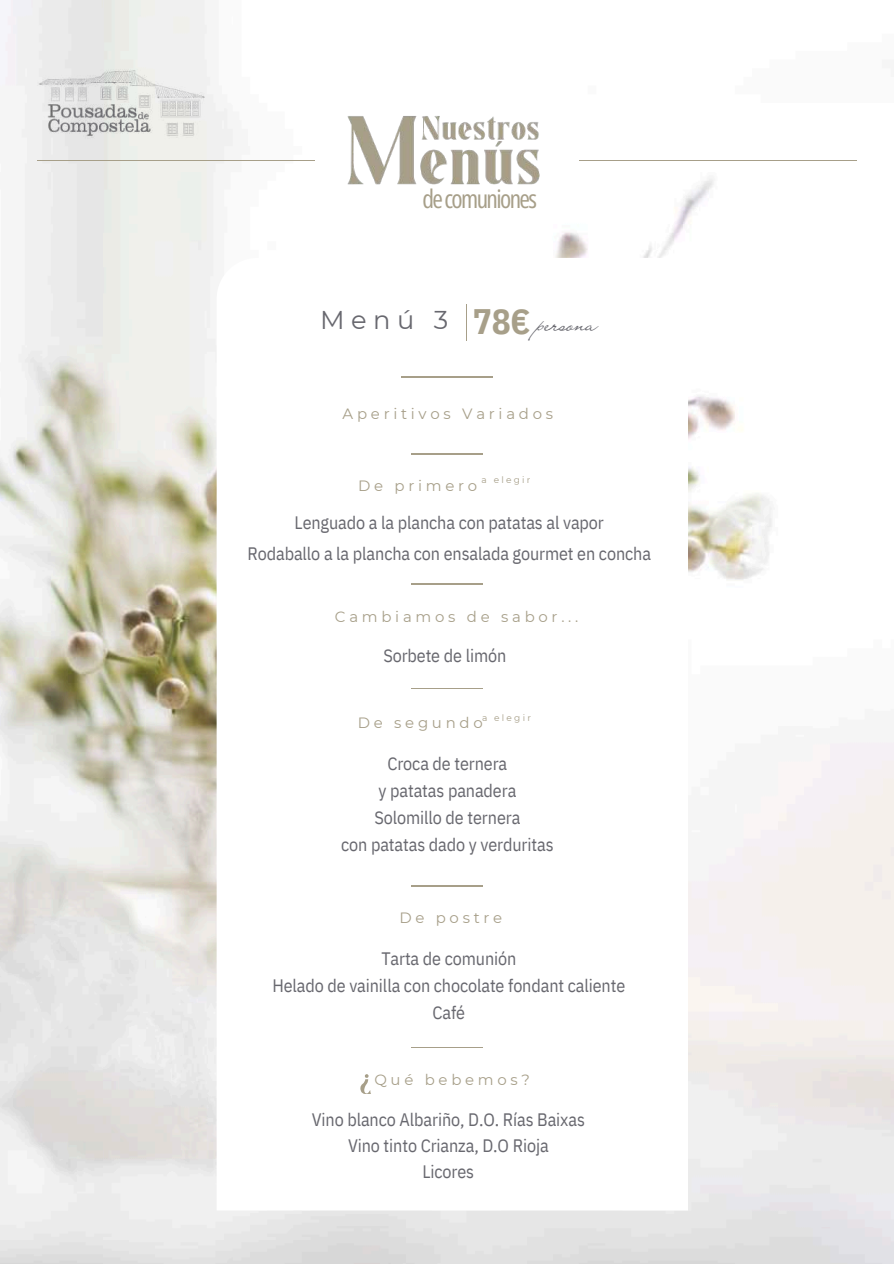
<style>
.page{position:relative;width:894px;height:1264px;background:#fff}
.page>*{position:absolute;margin:0;border:0;box-sizing:border-box;transform-origin:0 0}
.t1{font:25.5px "Open Sans Condensed";letter-spacing:-.065em;color:#a79f89}
.t2{font:24.15px "Liana";color:#68686f}
.t3{font:18px/27px "IBM Plex Sans Cond";letter-spacing:-.005em;color:#68686f;text-align:center}
.t4{font:14.85px "Montserrat";letter-spacing:.25em;color:#a79f89}
.t5{font:9px "Montserrat";letter-spacing:.25em;color:#a79f89}
.s1{font-family:"Montserrat";font-size:25.65px}
.s2{font-family:"IBM Plex Sans Cond";font-weight:700;font-size:35.4px;color:#a79f89}
</style>
<div class="page">
<img style="left:0;top:0;width:893px;height:1263px">
<hr style="left:37px;top:160px;width:277px;height:1px;background:#a79f89">
<img style="left:32px;top:64px;width:180px;height:79px">
<img style="left:340px;top:109px;width:206px;height:83px">
<svg style="left:216px;top:258px;width:471px;height:952px"></svg>
<hr style="left:401px;top:376px;width:91px;height:1px;background:#a79f89">
<hr style="left:466px;top:305px;width:1px;height:35px;background:#a79f89">
<hr style="left:411px;top:453px;width:71px;height:1px;background:#a79f89">
<hr style="left:411px;top:584px;width:71px;height:1px;background:#a79f89">
<hr style="left:411px;top:688px;width:71px;height:1px;background:#a79f89">
<hr style="left:411px;top:885px;width:71px;height:1px;background:#a79f89">
<hr style="left:411px;top:1047px;width:71px;height:1px;background:#a79f89">
<svg style="left:360px;top:1074px;width:11px;height:19px"></svg>
<hr style="left:579px;top:160px;width:277px;height:1px;background:#a79f89">
<h1 class="t1" style="left:422px;top:181px;width:116px">decomuniones</h1>
<h2 class="t2" style="left:320px;top:307px;width:279px"><span class="s1">M e n ú 3</span> <span class="s2">78€</span> persona</h2>
<p class="t4" style="left:342px;top:405px;width:212px">Aperitivos Variados</p>
<p class="t5" style="left:481px;top:474px;width:50px">a elegir</p>
<p class="t4" style="left:358px;top:476px;width:121px">De primero</p>
<p class="t3" style="left:247px;top:506px;width:405px;line-height:31.5px">Lenguado a la plancha con patatas al vapor<br>Rodaballo a la plancha con ensalada gourmet en concha</p>
<p class="t4" style="left:335px;top:607px;width:245px">Cambiamos de sabor...</p>
<p class="t3" style="left:383px;top:642px;width:124px">Sorbete de limón</p>
<p class="t5" style="left:482px;top:712px;width:50px">a elegir</p>
<p class="t3" style="left:341px;top:750px;width:214px">Croca de ternera<br>y patatas panadera<br>Solomillo de ternera<br>con patatas dado y verduritas</p>
<p class="t4" style="left:357px;top:714px;width:126px">De segundo</p>
<p class="t4" style="left:399px;top:909px;width:104px">De postre</p>
<p class="t3" style="left:272px;top:945px;width:354px">Tarta de comunión<br>Helado de vainilla con chocolate fondant caliente<br>Café</p>
<p class="t4" style="left:374px;top:1070px;width:157px">Qué bebemos?</p>
<p class="t3" style="left:312px;top:1106px;width:274px;line-height:25.8px">Vino blanco Albariño, D.O. Rías Baixas<br>Vino tinto Crianza, D.O Rioja<br>Licores</p>
</div>
